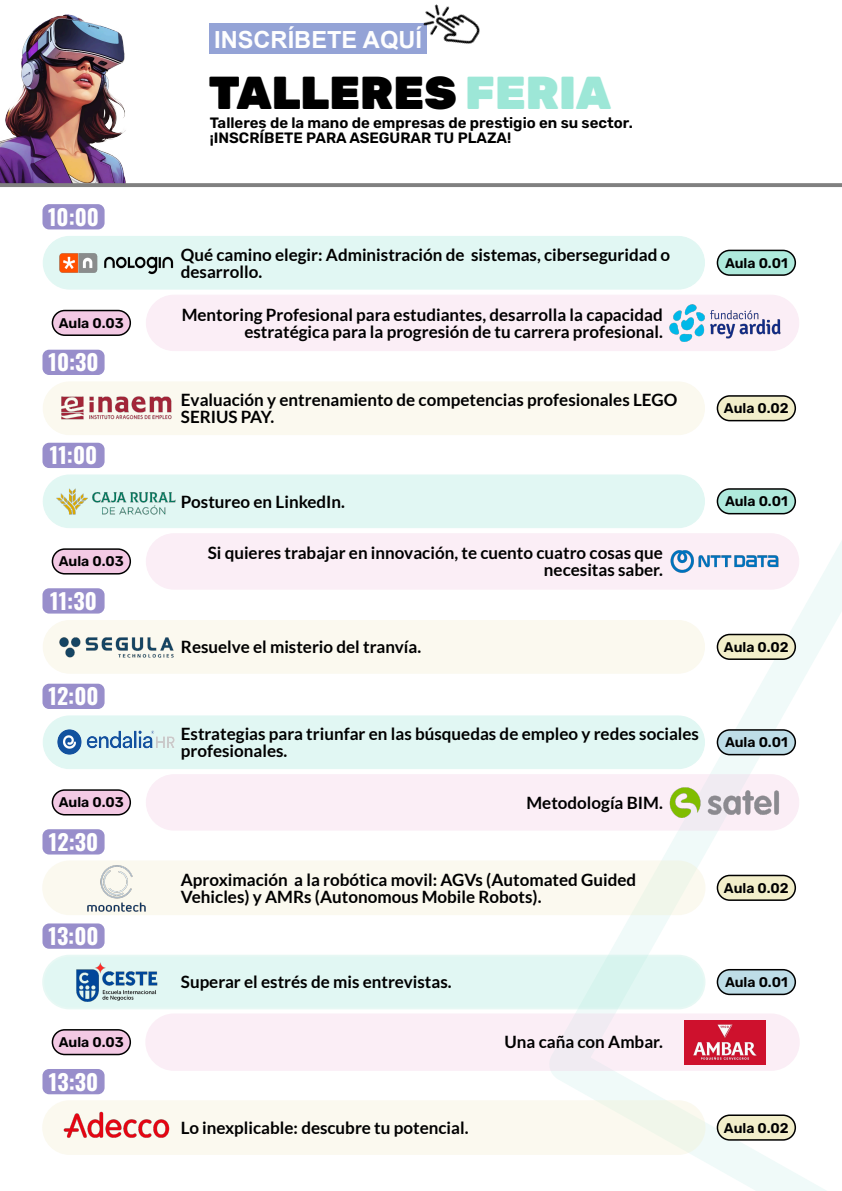
<style>
.page{position:relative;width:842px;height:1191px;background:#fff}
.page>*{position:absolute;margin:0;border:0;box-sizing:border-box;transform-origin:0 0}
.t1{font:900 46.2px "Rubik";color:#000}
.t2{font:700 23.6px "Arial";color:#fefefe}
.t3{font:700 22px "Oswald";color:#fff}
.t4{font:700 17px/17px "Lato";color:#000}
.t5{font:600 15px/15px "Rubik";color:#000}
.t6{font:600 14px "Rubik";color:#000}
.s1{color:#9de7d7}
</style>
<div class="page">
<img style="left:0;top:14px;width:126px;height:169px">
<div style="left:42px;top:588px;width:63px;height:25px;background:#988ecb;border:2px solid #988ecb;border-radius:6px"></div>
<div style="left:42px;top:683px;width:63px;height:26px;background:#988ecb;border:2px solid #988ecb;border-radius:6px"></div>
<div style="left:42px;top:829px;width:63px;height:25px;background:#988ecb;border:2px solid #988ecb;border-radius:6px"></div>
<div style="left:42px;top:923px;width:63px;height:25px;background:#988ecb;border:2px solid #988ecb;border-radius:6px"></div>
<div style="left:42px;top:1069px;width:63px;height:25px;background:#988ecb;border:2px solid #988ecb;border-radius:6px"></div>
<div style="left:42px;top:204px;width:63px;height:25px;background:#988ecb;border:2px solid #988ecb;border-radius:6px"></div>
<div style="left:42px;top:350px;width:63px;height:25px;background:#988ecb;border:2px solid #988ecb;border-radius:6px"></div>
<div style="left:42px;top:443px;width:63px;height:25px;background:#988ecb;border:2px solid #988ecb;border-radius:6px"></div>
<div style="left:717px;top:250px;width:79px;height:26px;background:#afeadc;border:2px solid #000;border-radius:12px"></div>
<div style="left:43px;top:236px;width:662px;height:53px;background:#e1f7f3;border:1px solid #9de7d7;border-radius:26px"></div>
<div style="left:146px;top:295px;width:653px;height:56px;background:#fbeef6;border:1px solid #f3c9e4;border-radius:28px"></div>
<svg style="left:519px;top:488px;width:323px;height:703px"></svg>
<img style="left:59px;top:253px;width:115px;height:22px">
<img style="left:669px;top:305px;width:111px;height:36px">
<div style="left:210px;top:23px;width:217px;height:31px;background:#94a3d6"></div>
<svg style="left:0;top:183px;width:842px;height:4px;background:#838384"></svg>
<img style="left:423px;top:4px;width:57px;height:40px">
<div style="left:52px;top:310px;width:79px;height:26px;background:#f3c9e4;border:2px solid #000;border-radius:12px"></div>
<div style="left:717px;top:395px;width:79px;height:26px;background:#f2eeca;border:2px solid #000;border-radius:12px"></div>
<div style="left:43px;top:381px;width:662px;height:54px;background:#fbf9ef;border:1px solid #f2eeca;border-radius:26px"></div>
<img style="left:61px;top:396px;width:111px;height:24px">
<div style="left:717px;top:488px;width:79px;height:26px;background:#afeadc;border:2px solid #000;border-radius:12px"></div>
<div style="left:43px;top:474px;width:662px;height:54px;background:#e1f7f3;border:1px solid #9de7d7;border-radius:26px"></div>
<div style="left:146px;top:533px;width:653px;height:56px;background:#fbeef6;border:1px solid #f3c9e4;border-radius:28px"></div>
<img style="left:56px;top:488px;width:120px;height:27px">
<img style="left:670px;top:550px;width:109px;height:23px">
<div style="left:52px;top:548px;width:79px;height:26px;background:#f3c9e4;border:2px solid #000;border-radius:12px"></div>
<div style="left:717px;top:634px;width:79px;height:26px;background:#f2eeca;border:2px solid #000;border-radius:12px"></div>
<div style="left:43px;top:620px;width:662px;height:53px;background:#fbf9ef;border:1px solid #f2eeca;border-radius:26px"></div>
<img style="left:59px;top:637px;width:115px;height:21px">
<div style="left:717px;top:729px;width:79px;height:26px;background:#bedde7;border:2px solid #000;border-radius:12px"></div>
<div style="left:43px;top:715px;width:662px;height:54px;background:#e1f7f3;border:1px solid #9de7d7;border-radius:26px"></div>
<div style="left:146px;top:774px;width:653px;height:56px;background:#fbeef6;border:1px solid #f3c9e4;border-radius:28px"></div>
<img style="left:58px;top:730px;width:117px;height:24px">
<img style="left:669px;top:785px;width:110px;height:35px">
<div style="left:52px;top:789px;width:79px;height:26px;background:#f3c9e4;border:2px solid #000;border-radius:12px"></div>
<div style="left:717px;top:874px;width:79px;height:27px;background:#f2eeca;border:2px solid #000;border-radius:12px"></div>
<div style="left:42px;top:860px;width:663px;height:55px;background:#fbf9ef;border:2px solid #f2eeca;border-radius:26px"></div>
<img style="left:80px;top:861px;width:72px;height:54px">
<div style="left:717px;top:969px;width:79px;height:26px;background:#bedde7;border:2px solid #000;border-radius:12px"></div>
<div style="left:42px;top:954px;width:663px;height:55px;background:#e1f7f3;border:2px solid #afeadc;border-radius:26px"></div>
<div style="left:145px;top:1013px;width:655px;height:57px;background:#fbeef6;border:2px solid #f3c9e4;border-radius:28px"></div>
<img style="left:76px;top:962px;width:82px;height:40px">
<img style="left:684px;top:1020px;width:81px;height:44px">
<div style="left:52px;top:1029px;width:79px;height:26px;background:#f3c9e4;border:2px solid #000;border-radius:12px"></div>
<div style="left:717px;top:1114px;width:79px;height:26px;background:#f2eeca;border:2px solid #000;border-radius:12px"></div>
<div style="left:42px;top:1100px;width:663px;height:54px;background:#fbf9ef;border:2px solid #f2eeca;border-radius:26px"></div>
<img style="left:63px;top:1111px;width:107px;height:27px">
<h2 class="t2" style="left:214px;top:31px;width:209px">INSCRÍBETE AQUÍ</h2>
<h1 class="t1" style="left:209px;top:65px;width:404px">TALLERES <span class="s1">FERIA</span></h1>
<p class="t3" style="left:48px;top:199px;width:52px">10:00</p>
<p class="t6" style="left:59px;top:315px;width:67px">Aula 0.03</p>
<p class="t3" style="left:48px;top:345px;width:52px">10:30</p>
<p class="t3" style="left:50px;top:438px;width:49px">11:00</p>
<p class="t6" style="left:59px;top:553px;width:67px">Aula 0.03</p>
<p class="t3" style="left:50px;top:583px;width:48px">11:30</p>
<p class="t3" style="left:48px;top:679px;width:52px">12:00</p>
<p class="t5" style="left:210px;top:115px;width:425px">Talleres de la mano de empresas de prestigio en su sector. ¡INSCRÍBETE PARA ASEGURAR TU PLAZA!</p>
<p class="t4" style="left:181px;top:247px;width:491px">Qué camino elegir: Administración de sistemas, ciberseguridad o desarrollo.</p>
<p class="t4" style="left:182px;top:307px;width:483px;text-align:right">Mentoring Profesional para estudiantes, desarrolla la capacidad estratégica para la progresión de tu carrera profesional.</p>
<p class="t4" style="left:181px;top:392px;width:498px">Evaluación y entrenamiento de competencias profesionales LEGO<br>SERIUS PAY.</p>
<p class="t6" style="left:725px;top:255px;width:64px">Aula 0.01</p>
<p class="t6" style="left:724px;top:400px;width:66px">Aula 0.02</p>
<p class="t4" style="left:181px;top:494px;width:166px">Postureo en LinkedIn.</p>
<p class="t6" style="left:725px;top:493px;width:64px">Aula 0.01</p>
<p class="t4" style="left:208px;top:545px;width:457px;text-align:right">Si quieres trabajar en innovación, te cuento cuatro cosas que necesitas saber.</p>
<p class="t4" style="left:181px;top:639px;width:242px">Resuelve el misterio del tranvía.</p>
<p class="t6" style="left:724px;top:638px;width:66px">Aula 0.02</p>
<p class="t4" style="left:181px;top:726px;width:520px">Estrategias para triunfar en las búsquedas de empleo y redes sociales profesionales.</p>
<p class="t6" style="left:725px;top:734px;width:64px">Aula 0.01</p>
<p class="t6" style="left:59px;top:794px;width:67px">Aula 0.03</p>
<p class="t4" style="left:526px;top:795px;width:138px">Metodología BIM.</p>
<p class="t3" style="left:49px;top:824px;width:51px">12:30</p>
<p class="t3" style="left:48px;top:918px;width:52px">13:00</p>
<p class="t4" style="left:181px;top:872px;width:457px">Aproximación a la robótica movil: AGVs (Automated Guided<br>Vehicles) y AMRs (Autonomous Mobile Robots).</p>
<p class="t6" style="left:724px;top:879px;width:66px">Aula 0.02</p>
<p class="t4" style="left:181px;top:974px;width:272px">Superar el estrés de mis entrevistas.</p>
<p class="t6" style="left:725px;top:974px;width:64px">Aula 0.01</p>
<p class="t6" style="left:59px;top:1034px;width:67px">Aula 0.03</p>
<p class="t4" style="left:504px;top:1034px;width:160px">Una caña con Ambar.</p>
<p class="t3" style="left:49px;top:1064px;width:51px">13:30</p>
<p class="t4" style="left:181px;top:1120px;width:289px">Lo inexplicable: descubre tu potencial.</p>
<p class="t6" style="left:724px;top:1119px;width:66px">Aula 0.02</p>
</div>
